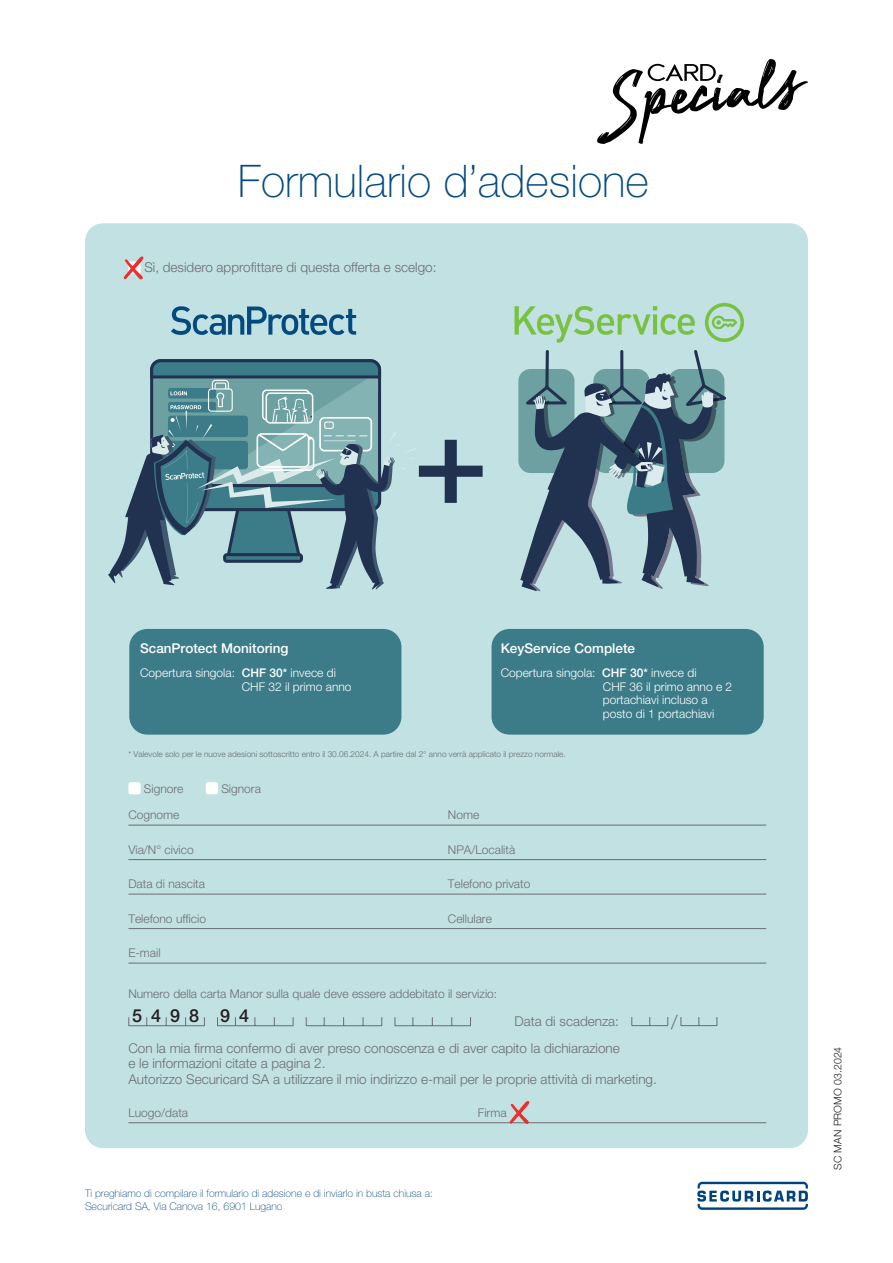
<style>
.page{position:relative;width:893px;height:1263px;background:#fff}
.page>*{position:absolute;margin:0;border:0;box-sizing:border-box;transform-origin:0 0}
.t1{font:700 118.65px "Myriad Pro";color:#20324f;scale:1.04 1}
.t2{font:100 45px "Helvetica Neue LT Std";color:#054a7f}
.t3{font:300 19.5px "Helvetica Neue LT Std";color:#6c6d70}
.t4{font:500 18px "Helvetica Neue LT Std";letter-spacing:.5em;color:#231f20}
.t5{font:300 13.5px/15.8px "Helvetica Neue LT Std";color:#6c6d70}
.t6{font:500 13.5px "Helvetica Neue LT Std";color:#fff}
.t7{font:300 12px "Helvetica Neue LT Std";color:#6c6d70}
.t8{font:300 12px/13.5px "Helvetica Neue LT Std";color:#fff}
.t9{font:100 10.5px/12.9px "Helvetica Neue LT Std";color:#00447b}
.t10{font:300 10.5px "Helvetica Neue LT Std";letter-spacing:.015em;color:#231f20}
.t11{font:300 8.25px "Helvetica Neue LT Std";color:#6c6d70}
.s1{font-weight:500}
</style>
<div class="page">
<div style="left:85px;top:223px;width:723px;height:925px;background:#c1e1e3;border-radius:18px"></div>
<svg style="left:697px;top:1182px;width:111px;height:28px"></svg>
<div style="left:129px;top:629px;width:272px;height:106px;background:#3c7c89;border-radius:18px"></div>
<div style="left:492px;top:629px;width:272px;height:106px;background:#3c7c89;border-radius:18px"></div>
<svg style="left:128px;top:1017px;width:343px;height:10px"></svg>
<svg style="left:631px;top:1017px;width:87px;height:9px"></svg>
<svg style="left:123px;top:256px;width:21px;height:24px"></svg>
<hr style="left:128px;top:1122px;width:638px;height:1px;background:#6c6d70">
<svg style="left:509px;top:1101px;width:21px;height:23px"></svg>
<hr style="left:128px;top:825px;width:638px;height:1px;background:#6c6d70">
<hr style="left:128px;top:859px;width:638px;height:1px;background:#6c6d70">
<hr style="left:128px;top:894px;width:638px;height:1px;background:#6c6d70">
<hr style="left:128px;top:928px;width:638px;height:1px;background:#6c6d70">
<hr style="left:128px;top:963px;width:638px;height:1px;background:#6c6d70">
<div style="left:128px;top:782px;width:13px;height:12px;background:#fff;border-radius:2px"></div>
<div style="left:206px;top:782px;width:12px;height:12px;background:#fff;border-radius:2px"></div>
<div style="left:518px;top:369px;width:56px;height:104px;background:#6da1a1;border-radius:12px"></div>
<svg style="left:520px;top:350px;width:206px;height:241px"></svg>
<svg style="left:108px;top:359px;width:308px;height:231px"></svg>
<svg style="left:514px;top:306px;width:181px;height:37px"></svg>
<svg style="left:705px;top:303px;width:39px;height:39px"></svg>
<svg style="left:171px;top:306px;width:185px;height:29px"></svg>
<svg style="left:597px;top:59px;width:211px;height:85px"></svg>
<h2 class="t2" style="left:238px;top:155px;width:412px">Formulario d’adesione</h2>
<p class="t5" style="left:144px;top:259px;width:294px">Sì, desidero approfittare di questa offerta e scelgo:</p>
<p class="t6" style="left:140px;top:640px;width:150px">ScanProtect Monitoring</p>
<p class="t8" style="left:242px;top:666px;width:111px;text-indent:-102px">Copertura singola: <span class="s1">CHF 30*</span> invece di<br>CHF 32 il primo anno</p>
<h1 class="t1" style="left:414px;top:385px;width:72px">+</h1>
<p class="t6" style="left:501px;top:640px;width:136px">KeyService Complete</p>
<p class="t8" style="left:603px;top:666px;width:131px;text-indent:-102px">Copertura singola: <span class="s1">CHF 30*</span> invece di<br>CHF 36 il primo anno e 2 portachiavi incluso a posto di 1 portachiavi</p>
<p class="t11" style="left:128px;top:749px;width:439px">* Valevole solo per le nuove adesioni sottoscritto entro il 30.06.2024. A partire dal 2° anno verrà applicato il prezzo normale.</p>
<p class="t7" style="left:144px;top:781px;width:41px">Signore</p>
<p class="t7" style="left:221px;top:781px;width:41px">Signora</p>
<p class="t7" style="left:128px;top:807px;width:53px">Cognome</p>
<p class="t7" style="left:448px;top:807px;width:33px">Nome</p>
<p class="t7" style="left:128px;top:842px;width:67px">Via/N° civico</p>
<p class="t7" style="left:448px;top:842px;width:69px">NPA/Località</p>
<p class="t7" style="left:128px;top:876px;width:78px">Data di nascita</p>
<p class="t7" style="left:448px;top:876px;width:84px">Telefono privato</p>
<p class="t7" style="left:128px;top:911px;width:79px">Telefono ufficio</p>
<p class="t7" style="left:448px;top:911px;width:46px">Cellulare</p>
<p class="t7" style="left:128px;top:945px;width:34px">E-mail</p>
<p class="t7" style="left:128px;top:987px;width:370px">Numero della carta Manor sulla quale deve essere addebitato il servizio:</p>
<h3 class="t4" style="left:132px;top:1005px;width:119px">5498 94</h3>
<p class="t5" style="left:514px;top:1013px;width:106px">Data di scadenza:</p>
<h3 class="t3" style="left:671px;top:1010px;width:8px">/</h3>
<p class="t5" style="left:128px;top:1039px;width:530px">Con la mia firma confermo di aver preso conoscenza e di aver capito la dichiarazione<br>e le informazioni citate a pagina 2.<br>Autorizzo Securicard SA a utilizzare il mio indirizzo e-mail per le proprie attività di marketing.</p>
<p class="t7" style="left:128px;top:1105px;width:61px">Luogo/data</p>
<p class="t7" style="left:478px;top:1105px;width:30px">Firma</p>
<p class="t9" style="left:85px;top:1187px;width:349px">Ti preghiamo di compilare il formulario di adesione e di inviarlo in busta chiusa a:<br>Securicard SA, Via Canova 16, 6901 Lugano</p>
<p class="t10" style="left:831px;top:1169px;width:124px;rotate:-90deg">SC MAN PROMO 03.2024</p>
</div>
